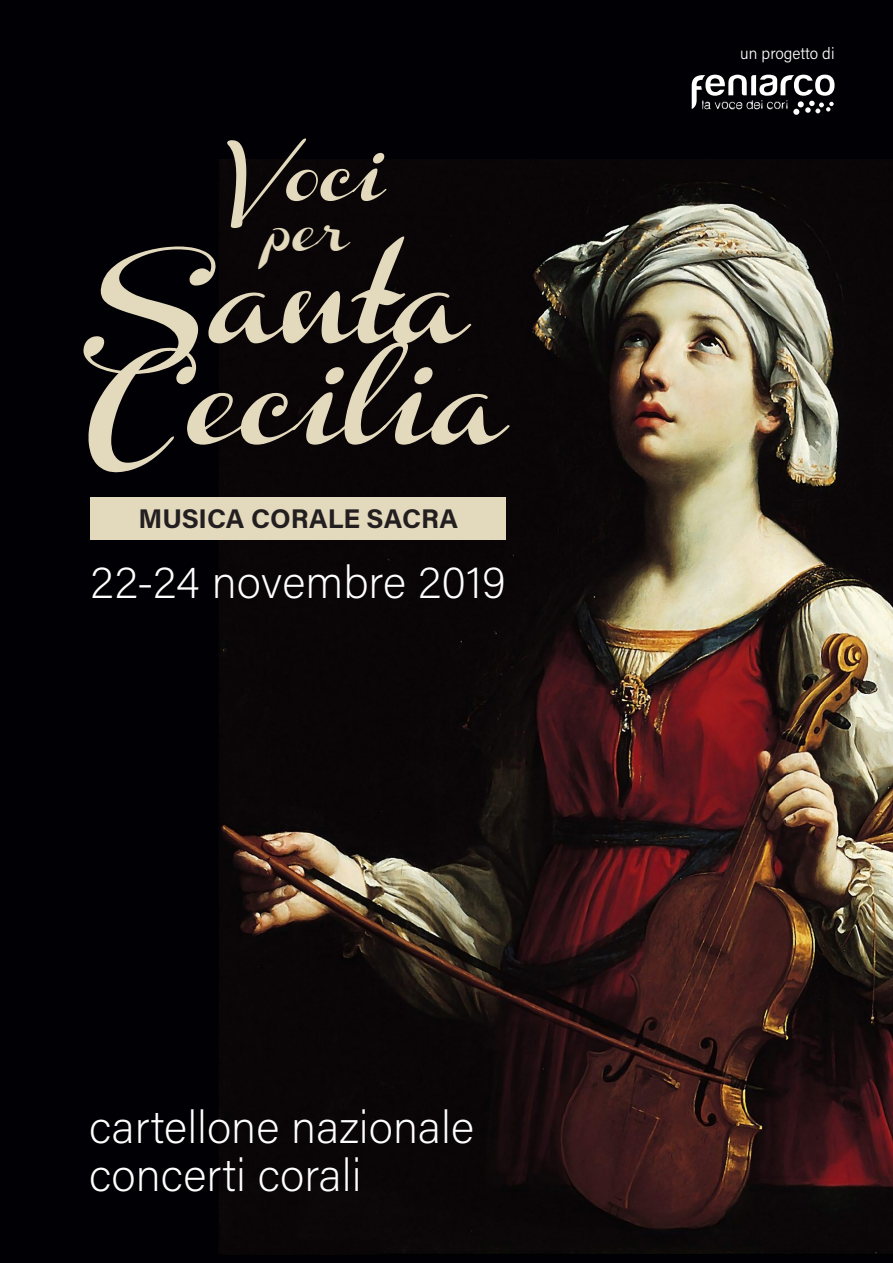
<style>
.page{position:relative;width:893px;height:1263px;background:#010004}
.page>*{position:absolute;margin:0;border:0;box-sizing:border-box;transform-origin:0 0}
.t1{font:82.65px/101.2px "Channel Slanted 2";color:#e3d9bd}
.t2{font:51.3px "Channel Slanted 2";color:#e3d9bd}
.t3{font:200 45.75px/48px "Acumin Pro";color:#fff}
.t4{font:37.5px "Channel Slanted 2";color:#e3d9bd}
.t5{font:700 27px "Acumin Pro";color:#231f20}
.t6{font:300 16.5px "Acumin Pro Semi Cond";color:#fff}
</style>
<div class="page">
<img style="left:218px;top:160px;width:675px;height:1094px">
<svg style="left:692px;top:75px;width:142px;height:40px"></svg>
<div style="left:90px;top:497px;width:416px;height:43px;background:#e3d9bd"></div>
<p class="t2" style="left:224px;top:153px;width:158px">Voci</p>
<p class="t4" style="left:265px;top:216px;width:83px">per</p>
<h1 class="t1" style="left:82px;top:264px;width:420px">Santa<br>Cecilia</h1>
<p class="t5" style="left:138px;top:500px;width:321px">MUSICA CORALE SACRA</p>
<p class="t3" style="left:90px;top:556px;width:417px">22-24 novembre 2019</p>
<p class="t3" style="left:89px;top:1101px;width:386px">cartellone nazionale concerti corali</p>
<p class="t6" style="left:740px;top:42px;width:96px">un progetto di</p>
</div>
